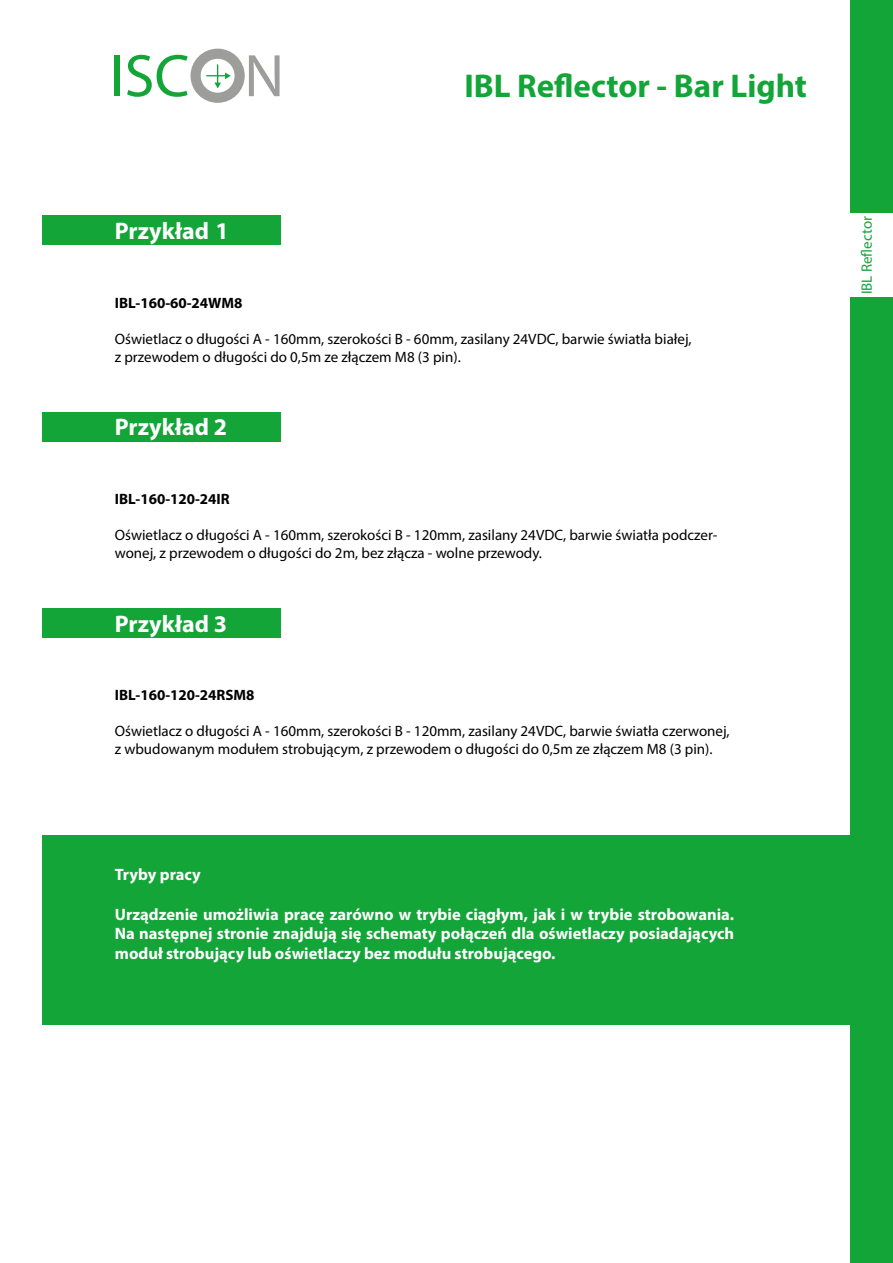
<style>
.page{position:relative;width:893px;height:1263px;background:#fff}
.page>*{position:absolute;margin:0;border:0;box-sizing:border-box;transform-origin:0 0}
.t1{font:700 33px "Myriad Pro";color:#13a538}
.t2{font:700 24px "Myriad Pro";color:#fff}
.t3{font:700 16.5px/19.8px "Myriad Pro";color:#fff;text-align:justify}
.t4{font:15px/18px "Myriad Pro";color:#000}
.t5{font:700 15px "Myriad Pro";color:#000}
.t6{font:15px "Myriad Pro";color:#13a538}
</style>
<div class="page">
<div style="left:43px;top:215px;width:238px;height:30px;background:#13a538"></div>
<div style="left:43px;top:412px;width:238px;height:30px;background:#13a538"></div>
<div style="left:43px;top:608px;width:238px;height:30px;background:#13a538"></div>
<div style="left:43px;top:836px;width:850px;height:189px;background:#13a538"></div>
<div style="left:115px;top:55px;width:5px;height:41px;background:#13a538"></div>
<svg style="left:127px;top:55px;width:61px;height:42px"></svg>
<svg style="left:249px;top:55px;width:31px;height:41px"></svg>
<div style="left:191px;top:49px;width:54px;height:54px;background:#9d9d9c;border-radius:50%"></div>
<div style="left:201px;top:59px;width:34px;height:34px;background:#fff;border-radius:50%"></div>
<svg style="left:206px;top:64px;width:25px;height:24px"></svg>
<div style="left:850px;top:298px;width:43px;height:965px;background:#13a538"></div>
<div style="left:850px;top:0;width:43px;height:213px;background:#13a538"></div>
<h2 class="t2" style="left:115px;top:215px;width:116px">Przykład 1</h2>
<h1 class="t1" style="left:464px;top:65px;width:344px">IBL Reflector - Bar Light</h1>
<p class="t5" style="left:115px;top:293px;width:129px">IBL-160-60-24WM8</p>
<p class="t4" style="left:115px;top:329px;width:578px">Oświetlacz o długości A - 160mm, szerokości B - 60mm, zasilany 24VDC, barwie światła białej, z przewodem o długości do 0,5m ze złączem M8 (3 pin).</p>
<h2 class="t2" style="left:115px;top:412px;width:114px">Przykład 2</h2>
<p class="t5" style="left:115px;top:489px;width:116px">IBL-160-120-24IR</p>
<p class="t4" style="left:115px;top:525px;width:604px">Oświetlacz o długości A - 160mm, szerokości B - 120mm, zasilany 24VDC, barwie światła podczer&shy;wonej, z przewodem o długości do 2m, bez złącza - wolne przewody.</p>
<h2 class="t2" style="left:115px;top:608px;width:114px">Przykład 3</h2>
<p class="t5" style="left:115px;top:685px;width:141px">IBL-160-120-24RSM8</p>
<p class="t4" style="left:115px;top:722px;width:616px">Oświetlacz o długości A - 160mm, szerokości B - 120mm, zasilany 24VDC, barwie światła czerwonej, z wbudowanym modułem strobującym, z przewodem o długości do 0,5m ze złączem M8 (3 pin).</p>
<p class="t3" style="left:115px;top:864px;width:88px">Tryby pracy</p>
<p class="t3" style="left:115px;top:903px;width:621px">Urządzenie umożliwia pracę zarówno w trybie ciągłym, jak i w trybie strobowania.<br>Na następnej stronie znajdują się schematy połączeń dla oświetlaczy posiadających moduł strobujący lub oświetlaczy bez modułu strobującego.</p>
<p class="t6" style="left:857px;top:294px;width:79px;rotate:-90deg">IBL Reflector</p>
</div>
